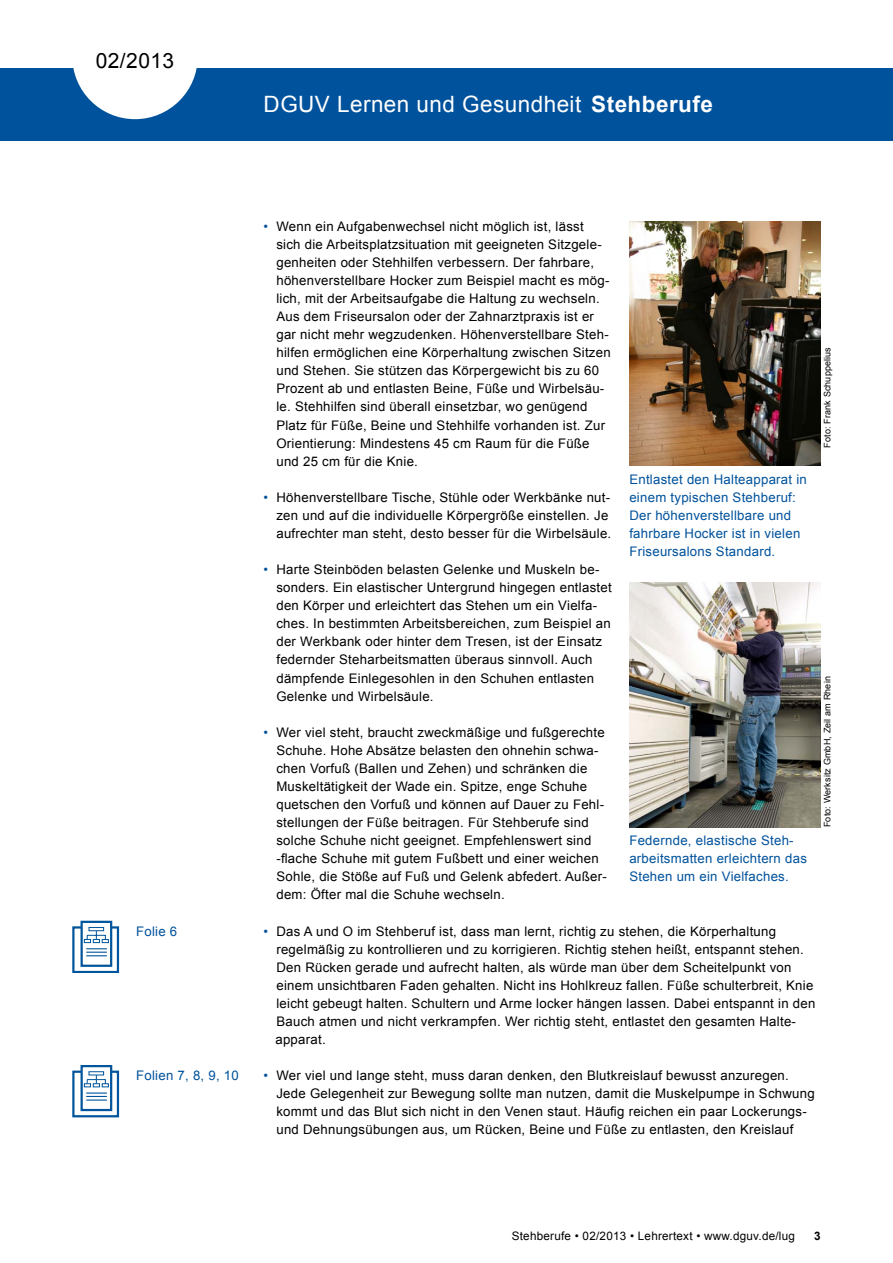
<style>
.page{position:relative;width:893px;height:1263px;background:#fff}
.page>*{position:absolute;margin:0;border:0;box-sizing:border-box;transform-origin:0 0}
.t1{font:22.5px "Arial";letter-spacing:.02em;color:#fff}
.t2{font:21px "Arial";letter-spacing:.02em;color:#000}
.t3{font:13.2px/18px "Arial";letter-spacing:.02em;color:#000}
.t4{font:13.2px/18px "Arial";letter-spacing:.02em;color:#00529c}
.t5{font:11.7px "Arial";letter-spacing:.02em;color:#000}
.t6{font:700 11.7px "Arial";color:#000}
.t7{font:9px "Arial";letter-spacing:.015em;color:#000}
.s1{font-weight:700}
.s2{color:#00529c}
</style>
<div class="page">
<div style="left:0;top:68px;width:893px;height:72px;background:#00529c"></div>
<svg style="left:73px;top:68px;width:124px;height:51px"></svg>
<img style="left:629px;top:221px;width:192px;height:245px">
<img style="left:629px;top:583px;width:192px;height:244px">
<div style="left:73px;top:927px;width:45px;height:45px;background:linear-gradient(to right,#fff,#fff)"></div>
<div style="left:72px;top:926px;width:47px;height:47px;border:2px solid #00559c"></div>
<div style="left:82px;top:922px;width:29px;height:44px;background:#fff"></div>
<div style="left:81px;top:921px;width:31px;height:46px;border:2px solid #00559c"></div>
<svg style="left:89px;top:927px;width:15px;height:4px"></svg>
<svg style="left:84px;top:931px;width:25px;height:25px"></svg>
<div style="left:73px;top:1072px;width:45px;height:44px;background:linear-gradient(to right,#fff,#fff)"></div>
<div style="left:72px;top:1070px;width:47px;height:47px;border:2px solid #00559c"></div>
<div style="left:82px;top:1066px;width:29px;height:44px;background:#fff"></div>
<div style="left:81px;top:1065px;width:31px;height:46px;border:2px solid #00559c"></div>
<svg style="left:89px;top:1071px;width:15px;height:4px"></svg>
<svg style="left:84px;top:1075px;width:25px;height:25px"></svg>
<h2 class="t2" style="left:96px;top:47px;width:80px">02/2013</h2>
<h1 class="t1" style="left:264px;top:89px;width:451px">DGUV Lernen und Gesundheit <span class="s1">Stehberufe</span></h1>
<p class="t4" style="left:136px;top:922px;width:43px">Folie 6</p>
<p class="t4" style="left:136px;top:1067px;width:104px">Folien 7, 8, 9, 10</p>
<p class="t3" style="left:276px;top:217px;width:336px;text-indent:-13px"><span class="s2">•</span> Wenn ein Aufgabenwechsel nicht möglich ist, lässt sich die Arbeitsplatzsituation mit geeigneten Sitzgele&shy;genheiten oder Stehhilfen verbessern. Der fahrbare, höhenverstellbare Hocker zum Beispiel macht es mög&shy;lich, mit der Arbeitsaufgabe die Haltung zu wechseln.<br>Aus dem Friseursalon oder der Zahnarztpraxis ist er gar nicht mehr wegzudenken. Höhenverstellbare Steh&shy;hilfen ermöglichen eine Körperhaltung zwischen Sitzen und Stehen. Sie stützen das Körpergewicht bis zu 60<br>Prozent ab und entlasten Beine, Füße und Wirbelsäu&shy;le. Stehhilfen sind überall einsetzbar, wo genügend Platz für Füße, Beine und Stehhilfe vorhanden ist. Zur Orientierung: Mindestens 45 cm Raum für die Füße und 25 cm für die Knie.</p>
<p class="t3" style="left:276px;top:488px;width:336px;text-indent:-13px"><span class="s2">•</span> Höhenverstellbare Tische, Stühle oder Werkbänke nut&shy;zen und auf die individuelle Körpergröße einstellen. Je aufrechter man steht, desto besser für die Wirbelsäule.</p>
<p class="t3" style="left:276px;top:561px;width:337px;text-indent:-13px"><span class="s2">•</span> Harte Steinböden belasten Gelenke und Muskeln be&shy;sonders. Ein elastischer Untergrund hingegen entlastet den Körper und erleichtert das Stehen um ein Vielfa&shy;ches. In bestimmten Arbeitsbereichen, zum Beispiel an der Werkbank oder hinter dem Tresen, ist der Einsatz federnder Steharbeitsmatten überaus sinnvoll. Auch dämpfende Einlegesohlen in den Schuhen entlasten Gelenke und Wirbelsäule.</p>
<p class="t3" style="left:276px;top:723px;width:332px;text-indent:-13px"><span class="s2">•</span> Wer viel steht, braucht zweckmäßige und fußgerechte Schuhe. Hohe Absätze belasten den ohnehin schwa&shy;chen Vorfuß (Ballen und Zehen) und schränken die Muskeltätigkeit der Wade ein. Spitze, enge Schuhe quetschen den Vorfuß und können auf Dauer zu Fehl&shy;stellungen der Füße beitragen. Für Stehberufe sind solche Schuhe nicht geeignet. Empfehlenswert sind -flache Schuhe mit gutem Fußbett und einer weichen Sohle, die Stöße auf Fuß und Gelenk abfedert. Außer&shy;dem: Öfter mal die Schuhe wechseln.</p>
<p class="t3" style="left:275px;top:922px;width:541px;text-indent:-12px"><span class="s2">•</span> Das A und O im Stehberuf ist, dass man lernt, richtig zu stehen, die Körperhaltung regelmäßig zu kontrollieren und zu korrigieren. Richtig stehen heißt, entspannt stehen.<br>Den Rücken gerade und aufrecht halten, als würde man über dem Scheitelpunkt von einem unsichtbaren Faden gehalten. Nicht ins Hohlkreuz fallen. Füße schulterbreit, Knie leicht gebeugt halten. Schultern und Arme locker hängen lassen. Dabei entspannt in den Bauch atmen und nicht verkrampfen. Wer richtig steht, entlastet den gesamten Halte&shy;apparat.</p>
<p class="t3" style="left:276px;top:1067px;width:540px;text-indent:-13px"><span class="s2">•</span> Wer viel und lange steht, muss daran denken, den Blutkreislauf bewusst anzuregen.<br>Jede Gelegenheit zur Bewegung sollte man nutzen, damit die Muskelpumpe in Schwung kommt und das Blut sich nicht in den Venen staut. Häufig reichen ein paar Lockerungs&shy;und Dehnungsübungen aus, um Rücken, Beine und Füße zu entlasten, den Kreislauf</p>
<p class="t4" style="left:629px;top:470px;width:179px">Entlastet den Halteapparat in einem typischen Stehberuf:<br>Der höhenverstellbare und fahrbare Hocker ist in vielen<br>Friseursalons Standard.</p>
<p class="t4" style="left:629px;top:832px;width:179px">Federnde, elastische Steh&shy;arbeitsmatten erleichtern das<br>Stehen um ein Vielfaches.</p>
<p class="t7" style="left:821px;top:448px;width:102px;rotate:-90deg">Foto: Frank Schuppelius</p>
<p class="t7" style="left:821px;top:827px;width:152px;rotate:-90deg">Foto: Werksitz GmbH, Zeil am Rhein</p>
<p class="t5" style="left:512px;top:1228px;width:285px">Stehberufe • 02/2013 • Lehrertext • www.dguv.de/lug</p>
<p class="t6" style="left:814px;top:1228px;width:8px">3</p>
</div>
